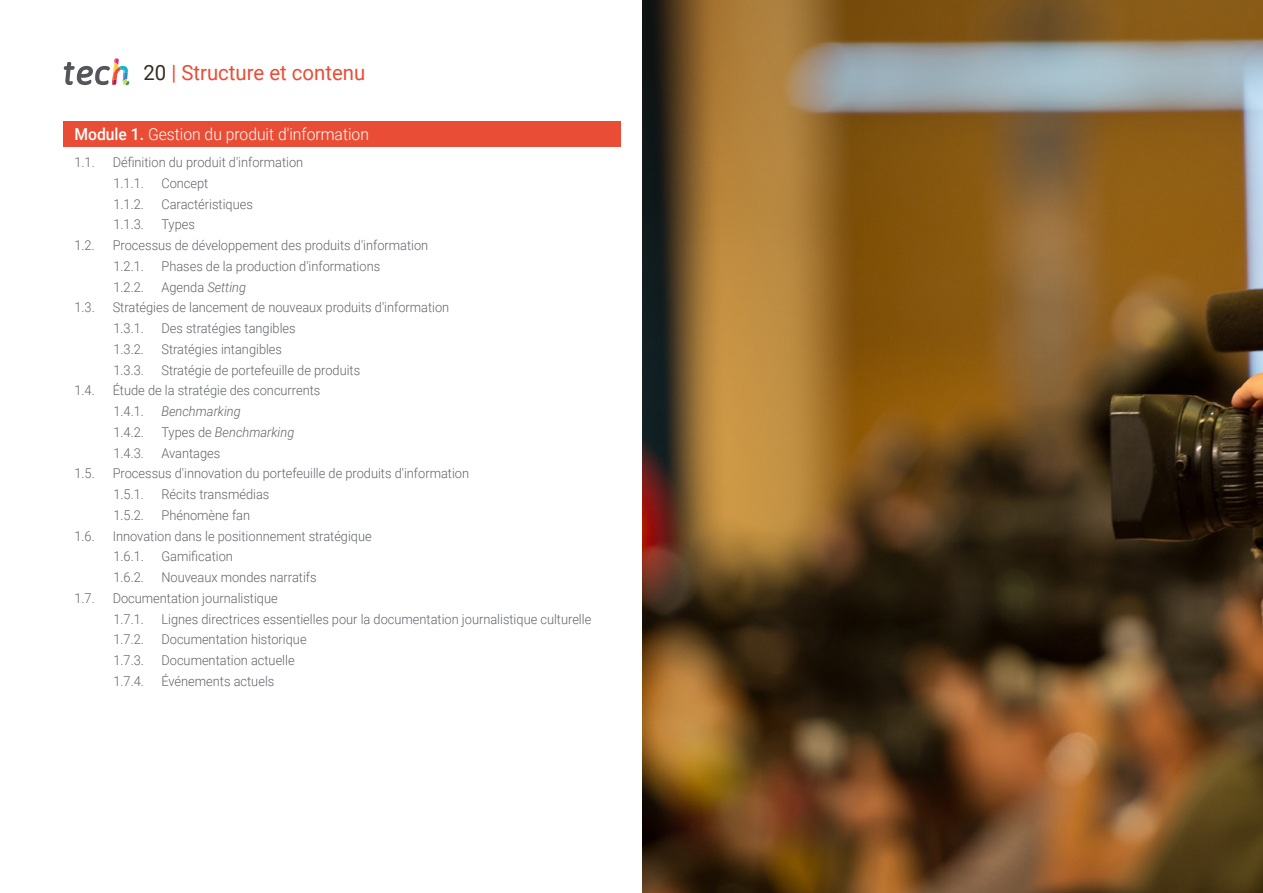
<style>
.page{position:relative;width:1263px;height:893px;background:#fff}
.page>*{position:absolute;margin:0;border:0;box-sizing:border-box;transform-origin:0 0}
.t1{font:21px "Roboto";color:#e94d35}
.t2{font:300 16.5px "Roboto";color:#fff;scale:.95 1}
.t3{font:300 13.5px/20.7px "Roboto";color:#61646a;scale:.95 1}
.t4{font:italic 300 13.5px "Roboto";color:#61646a;scale:.95 1}
.s1{color:#312e20}
.s2{font-weight:500}
.s3{font-style:normal}
</style>
<div class="page">
<div style="left:63px;top:121px;width:558px;height:25px;background:#e94d35"></div>
<img style="left:642px;top:0;width:621px;height:893px">
<svg style="left:64px;top:58px;width:65px;height:28px"></svg>
<h1 class="t1" style="left:144px;top:57px;width:223px"><span class="s1">20</span> | Structure et contenu</h1>
<p class="t2" style="left:74px;top:123px;width:312px"><span class="s2">Module 1.</span> Gestion du produit d'information</p>
<p class="t3" style="left:74px;top:151px;width:23px">1.1.</p>
<p class="t3" style="left:113px;top:151px;width:202px">Définition du produit d'information<br>1.1.1.</p>
<p class="t3" style="left:161px;top:172px;width:51px">Concept</p>
<p class="t3" style="left:113px;top:193px;width:34px">1.1.2.</p>
<p class="t3" style="left:161px;top:193px;width:98px">Caractéristiques</p>
<p class="t3" style="left:113px;top:214px;width:34px">1.1.3.</p>
<p class="t3" style="left:161px;top:214px;width:37px">Types</p>
<p class="t3" style="left:74px;top:234px;width:23px">1.2.</p>
<p class="t3" style="left:113px;top:234px;width:334px">Processus de développement des produits d'information<br>1.2.1.</p>
<p class="t3" style="left:161px;top:255px;width:232px">Phases de la production d'informations</p>
<p class="t3" style="left:113px;top:276px;width:34px">1.2.2.</p>
<p class="t4" style="left:161px;top:277px;width:91px"><span class="s3">Agenda</span> Setting</p>
<p class="t3" style="left:74px;top:297px;width:23px">1.3.</p>
<p class="t3" style="left:113px;top:297px;width:356px">Stratégies de lancement de nouveaux produits d'information<br>1.3.1.</p>
<p class="t3" style="left:161px;top:317px;width:143px">Des stratégies tangibles</p>
<p class="t3" style="left:113px;top:338px;width:34px">1.3.2.</p>
<p class="t3" style="left:161px;top:338px;width:129px">Stratégies intangibles</p>
<p class="t3" style="left:113px;top:359px;width:34px">1.3.3.</p>
<p class="t3" style="left:161px;top:359px;width:211px">Stratégie de portefeuille de produits</p>
<p class="t3" style="left:74px;top:380px;width:23px">1.4.</p>
<p class="t3" style="left:113px;top:380px;width:220px">Étude de la stratégie des concurrents<br>1.4.1.</p>
<p class="t4" style="left:161px;top:402px;width:85px">Benchmarking</p>
<p class="t3" style="left:113px;top:421px;width:34px">1.4.2.</p>
<p class="t4" style="left:161px;top:423px;width:141px"><span class="s3">Types de</span> Benchmarking</p>
<p class="t3" style="left:113px;top:442px;width:34px">1.4.3.</p>
<p class="t3" style="left:161px;top:442px;width:64px">Avantages</p>
<p class="t3" style="left:74px;top:463px;width:23px">1.5.</p>
<p class="t3" style="left:113px;top:463px;width:377px">Processus d'innovation du portefeuille de produits d'information<br>1.5.1.</p>
<p class="t3" style="left:161px;top:483px;width:115px">Récits transmédias</p>
<p class="t3" style="left:113px;top:504px;width:34px">1.5.2.</p>
<p class="t3" style="left:161px;top:504px;width:95px">Phénomène fan</p>
<p class="t3" style="left:74px;top:525px;width:23px">1.6.</p>
<p class="t3" style="left:113px;top:525px;width:274px">Innovation dans le positionnement stratégique<br>1.6.1.</p>
<p class="t3" style="left:161px;top:546px;width:77px">Gamification</p>
<p class="t3" style="left:113px;top:566px;width:34px">1.6.2.</p>
<p class="t3" style="left:161px;top:566px;width:165px">Nouveaux mondes narratifs</p>
<p class="t3" style="left:74px;top:587px;width:23px">1.7.</p>
<p class="t3" style="left:113px;top:587px;width:175px">Documentation journalistique<br>1.7.1.</p>
<p class="t3" style="left:161px;top:608px;width:454px">Lignes directrices essentielles pour la documentation journalistique culturelle</p>
<p class="t3" style="left:113px;top:629px;width:34px">1.7.2.</p>
<p class="t3" style="left:161px;top:629px;width:154px">Documentation historique</p>
<p class="t3" style="left:113px;top:649px;width:34px">1.7.3.</p>
<p class="t3" style="left:161px;top:649px;width:142px">Documentation actuelle</p>
<p class="t3" style="left:113px;top:670px;width:34px">1.7.4.</p>
<p class="t3" style="left:161px;top:670px;width:120px">Événements actuels</p>
</div>
